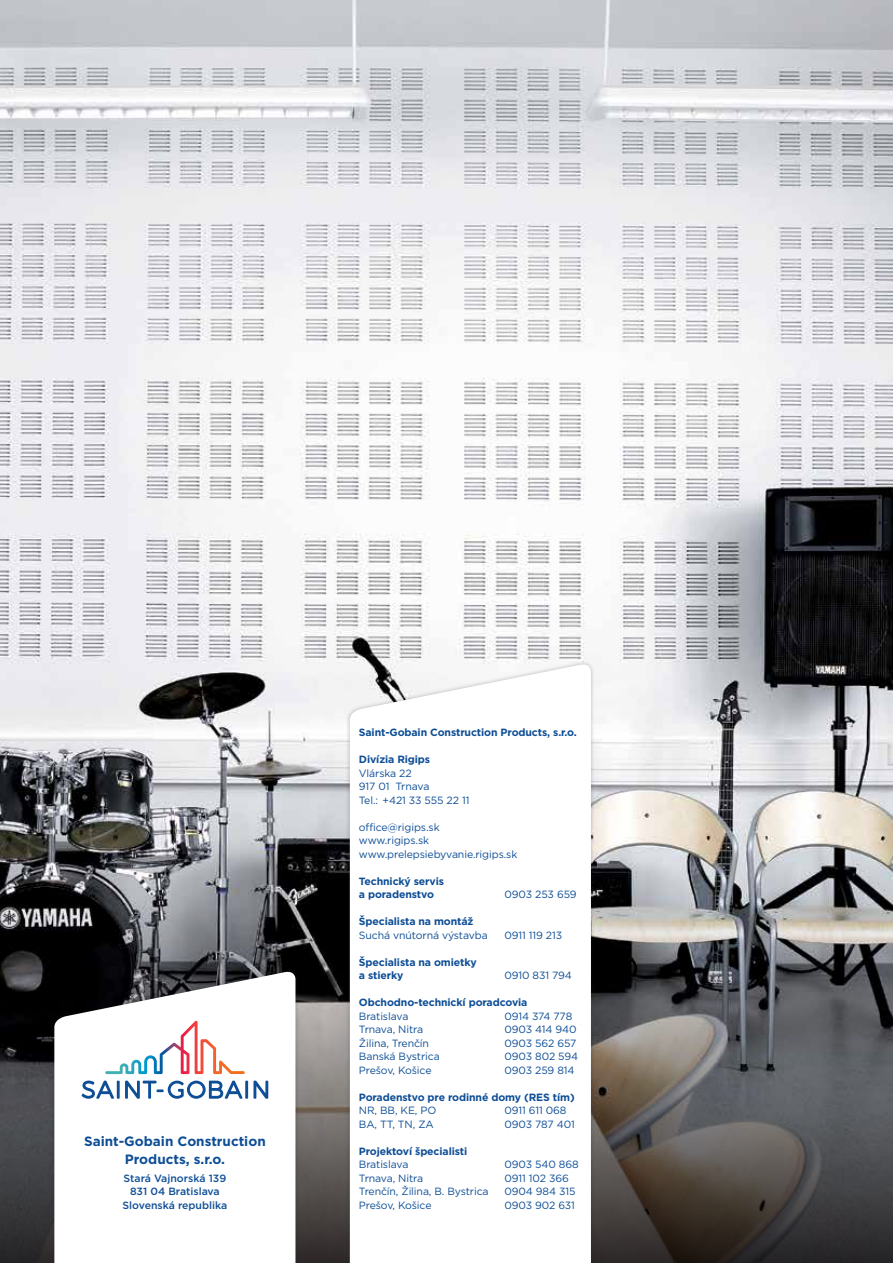
<style>
.page{position:relative;width:893px;height:1263px;background:#fff}
.page>*{position:absolute;margin:0;border:0;box-sizing:border-box;transform-origin:0 0}
.t1{font:700 13.5px/18px "Gotham";color:#0e4e96;text-align:center}
.t2{font:10.5px/13.5px "Gotham";letter-spacing:-.01em;color:#0e4e96}
.t3{font:700 10.5px/13.5px "Gotham";letter-spacing:-.01em;color:#0e4e96}
.t4{font:500 10.5px/13.5px "Gotham";color:#0e4e96;text-align:center}
</style>
<div class="page">
<img style="left:0;top:0;width:893px;height:900px">
<svg style="left:0;top:900px;width:893px;height:363px;background:#545353"></svg>
<div style="left:50px;top:967px;width:250px;height:296px;background:#231f20;opacity:.3"></div>
<svg style="left:54px;top:970px;width:241px;height:293px"></svg>
<svg style="left:82px;top:1080px;width:32px;height:19px"></svg>
<hr style="left:117px;top:1081px;width:3px;height:18px;background:#0e4e96">
<svg style="left:125px;top:1080px;width:117px;height:19px"></svg>
<hr style="left:245px;top:1081px;width:3px;height:18px;background:#0e4e96">
<svg style="left:253px;top:1081px;width:15px;height:18px"></svg>
<svg style="left:105px;top:1021px;width:140px;height:53px"></svg>
<div style="left:345px;top:660px;width:251px;height:603px;background:#231f20;opacity:.3"></div>
<svg style="left:350px;top:663px;width:241px;height:600px"></svg>
<p class="t1" style="left:84px;top:1132px;width:183px">Saint-Gobain Construction<br>Products, s.r.o.</p>
<p class="t4" style="left:122px;top:1171px;width:106px">Stará Vajnorská 139<br>831 04 Bratislava<br>Slovenská republika</p>
<p class="t3" style="left:359px;top:725px;width:220px">Saint-Gobain Construction Products, s.r.o.</p>
<p class="t3" style="left:359px;top:752px;width:73px">Divízia Rigips</p>
<p class="t2" style="left:359px;top:766px;width:112px">Vlárska 22<br>917 01 Trnava<br>Tel.: +421 33 555 22 11</p>
<p class="t2" style="left:359px;top:820px;width:160px">office@rigips.sk<br>www.rigips.sk www.prelepsiebyvanie.rigips.sk</p>
<p class="t3" style="left:359px;top:874px;width:87px">Technický servis a poradenstvo</p>
<p class="t2" style="left:504px;top:887px;width:74px">0903 253 659</p>
<p class="t3" style="left:359px;top:914px;width:116px">Špecialista na montáž</p>
<p class="t2" style="left:359px;top:928px;width:130px">Suchá vnútorná výstavba</p>
<p class="t2" style="left:504px;top:928px;width:59px">0911 119 213</p>
<p class="t3" style="left:359px;top:955px;width:119px">Špecialista na omietky a stierky</p>
<p class="t2" style="left:504px;top:968px;width:69px">0910 831 794</p>
<p class="t3" style="left:359px;top:995px;width:170px">Obchodno-technickí poradcovia</p>
<p class="t2" style="left:359px;top:1009px;width:51px">Bratislava</p>
<p class="t2" style="left:504px;top:1009px;width:69px">0914 374 778</p>
<p class="t2" style="left:359px;top:1022px;width:66px">Trnava, Nitra</p>
<p class="t2" style="left:504px;top:1022px;width:74px">0903 414 940</p>
<p class="t2" style="left:359px;top:1036px;width:72px">Žilina, Trenčín</p>
<p class="t2" style="left:504px;top:1036px;width:73px">0903 562 657</p>
<p class="t2" style="left:359px;top:1049px;width:82px">Banská Bystrica</p>
<p class="t2" style="left:504px;top:1049px;width:75px">0903 802 594</p>
<p class="t2" style="left:359px;top:1063px;width:74px">Prešov, Košice</p>
<p class="t2" style="left:504px;top:1063px;width:72px">0903 259 814</p>
<p class="t3" style="left:359px;top:1090px;width:217px">Poradenstvo pre rodinné domy (RES tím)</p>
<p class="t2" style="left:359px;top:1103px;width:79px">NR, BB, KE, PO</p>
<p class="t2" style="left:504px;top:1103px;width:64px">0911 611 068</p>
<p class="t2" style="left:359px;top:1117px;width:76px">BA, TT, TN, ZA</p>
<p class="t2" style="left:504px;top:1117px;width:72px">0903 787 401</p>
<p class="t3" style="left:359px;top:1144px;width:110px">Projektoví špecialisti</p>
<p class="t2" style="left:359px;top:1157px;width:51px">Bratislava</p>
<p class="t2" style="left:504px;top:1157px;width:76px">0903 540 868</p>
<p class="t2" style="left:359px;top:1171px;width:66px">Trnava, Nitra</p>
<p class="t2" style="left:504px;top:1171px;width:66px">0911 102 366</p>
<p class="t2" style="left:359px;top:1184px;width:131px">Trenčín, Žilina, B. Bystrica</p>
<p class="t2" style="left:504px;top:1184px;width:73px">0904 984 315</p>
<p class="t2" style="left:359px;top:1198px;width:74px">Prešov, Košice</p>
<p class="t2" style="left:504px;top:1198px;width:72px">0903 902 631</p>
</div>
